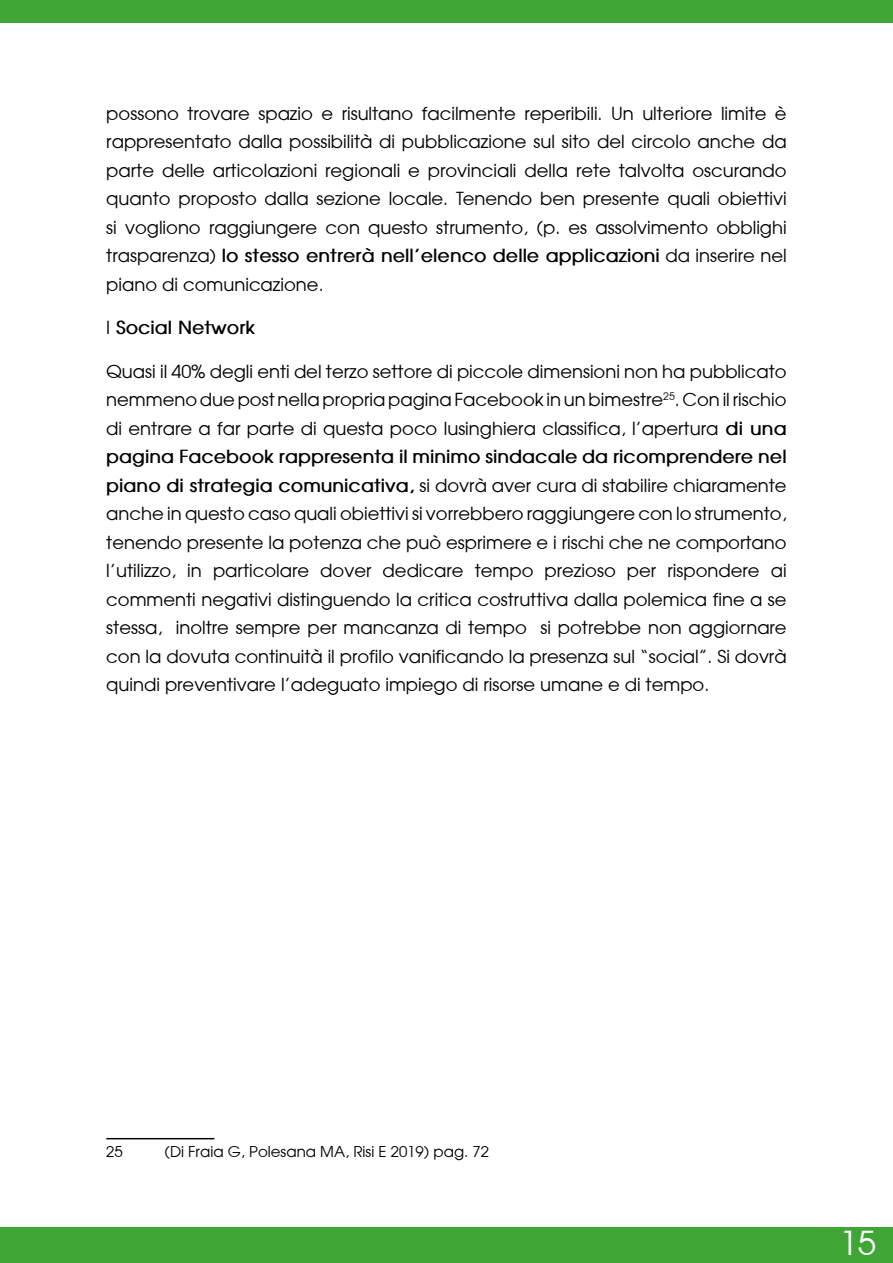
<style>
.page{position:relative;width:893px;height:1263px;background:#fff}
.page>*{position:absolute;margin:0;border:0;box-sizing:border-box;transform-origin:0 0}
.t1{font:33px "Avant Garde";color:#fff}
.t2{font:18px/28.5px "Avant Garde";color:#000;text-align:justify}
.t3{font:700 18px "Avant Garde";color:#000}
.t4{font:15px "Avant Garde";color:#000}
.s1{font-weight:700}
.s2{font-weight:400}
</style>
<div class="page">
<div style="left:0;top:0;width:893px;height:23px;background:#3fa535"></div>
<div style="left:0;top:1227px;width:893px;height:36px;background:#3fa535"></div>
<hr style="left:106px;top:1138px;width:108px;height:1px;background:#000">
<p class="t2" style="left:106px;top:99px;width:682px">possono trovare spazio e risultano facilmente reperibili. Un ulteriore limite è rappresentato dalla possibilità di pubblicazione sul sito del circolo anche da parte delle articolazioni regionali e provinciali della rete talvolta oscurando quanto proposto dalla sezione locale. Tenendo ben presente quali obiettivi si vogliono raggiungere con questo strumento, (p. es assolvimento obblighi trasparenza) <span class="s1">lo stesso entrerà nell’elenco delle applicazioni</span> da inserire nel piano di comunicazione.</p>
<p class="t3" style="left:106px;top:316px;width:151px"><span class="s2">I</span> Social Network</p>
<p class="t2" style="left:106px;top:357px;width:682px">Quasi il 40% degli enti del terzo settore di piccole dimensioni non ha pubblicato nemmeno due post nella propria pagina Facebook in un bimestre<sup>25</sup>. Con il rischio di entrare a far parte di questa poco lusinghiera classifica, l’apertura <span class="s1">di una pagina Facebook rappresenta il minimo sindacale da ricomprendere nel piano di strategia comunicativa,</span> si dovrà aver cura di stabilire chiaramente anche in questo caso quali obiettivi si vorrebbero raggiungere con lo strumento, tenendo presente la potenza che può esprimere e i rischi che ne comportano l’utilizzo, in particolare dover dedicare tempo prezioso per rispondere ai commenti negativi distinguendo la critica costruttiva dalla polemica fine a se stessa, inoltre sempre per mancanza di tempo si potrebbe non aggiornare con la dovuta continuità il profilo vanificando la presenza sul “social”. Si dovrà quindi preventivare l’adeguato impiego di risorse umane e di tempo.</p>
<p class="t4" style="left:106px;top:1142px;width:18px">25</p>
<p class="t4" style="left:164px;top:1142px;width:326px">(Di Fraia G, Polesana MA, Risi E 2019) pag. 72</p>
<h1 class="t1" style="left:839px;top:1222px;width:38px">15</h1>
</div>
